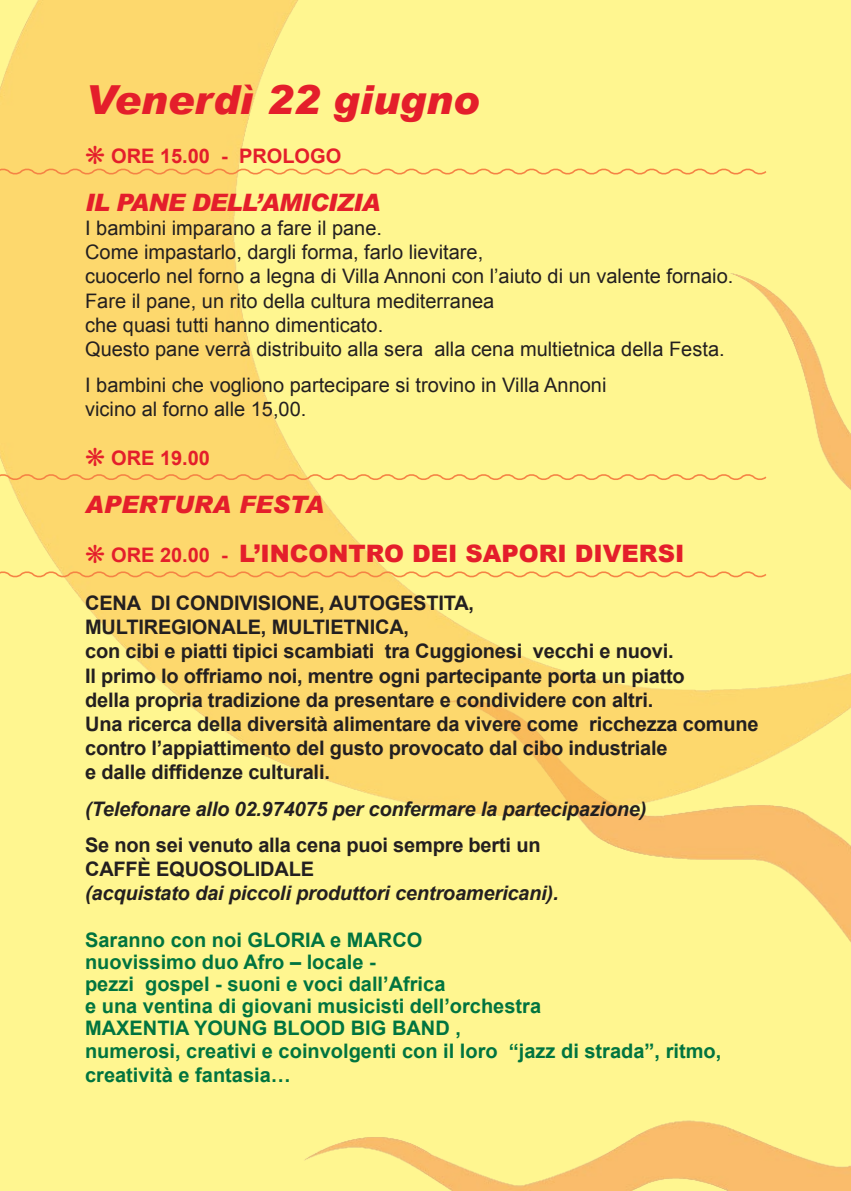
<style>
.page{position:relative;width:851px;height:1191px;background:#fff}
.page>*{position:absolute;margin:0;border:0;box-sizing:border-box;transform-origin:0 0}
.t1{font:italic 900 40px "Arial";color:#e41e2b}
.t2{font:900 24px/48.4px "Arial";color:#e41e2b}
.t3{font:italic 900 24px "Arial";letter-spacing:-.03em;color:#e41e2b}
.t4{font:700 20px/24.2px "Arial";letter-spacing:-.01em;color:#231f20}
.t5{font:20px/24.2px "Arial";color:#231f20}
.t6{font:700 20px/22.2px "Arial";color:#00743f}
.t7{font:italic 700 20px "Arial";letter-spacing:-.01em;color:#231f20}
.t8{font:700 20px "Arial";color:#e41e2b}
.s1{font-style:italic}
.s2{font-weight:700;font-size:20px}
</style>
<div class="page">
<div style="left:0;top:0;width:850px;height:1191px;background:#fff690"></div>
<hr style="left:850px;top:0;width:1px;height:1191px;background:#fcb94b">
<img style="left:304px;top:815px;width:546px;height:376px">
<img style="left:0;top:0;width:850px;height:815px">
<svg style="left:0;top:472px;width:768px;height:10px"></svg>
<svg style="left:0;top:569px;width:768px;height:10px"></svg>
<svg style="left:0;top:145px;width:768px;height:32px"></svg>
<svg style="left:86px;top:447px;width:18px;height:19px"></svg>
<svg style="left:86px;top:544px;width:18px;height:18px"></svg>
<h1 class="t1" style="left:85px;top:75px;width:396px">VENERDÌ 22 GIUGNO</h1>
<p class="t8" style="left:111px;top:142px;width:232px">ORE 15.00 - PROLOGO</p>
<p class="t3" style="left:85px;top:187px;width:297px">IL PANE DELL’AMICIZIA</p>
<p class="t5" style="left:85px;top:216px;width:649px">I bambini imparano a fare il pane.<br>Come impastarlo, dargli forma, farlo lievitare,<br>cuocerlo nel forno a legna di Villa Annoni con l’aiuto di un valente fornaio.<br>Fare il pane, un rito della cultura mediterranea<br>che quasi tutti hanno dimenticato.<br>Questo pane verrà distribuito alla sera alla cena multietnica della Festa.</p>
<p class="t5" style="left:85px;top:373px;width:523px">I bambini che vogliono partecipare si trovino in Villa Annoni vicino al forno alle 15,00.</p>
<p class="t8" style="left:111px;top:444px;width:100px">ORE 19.00</p>
<p class="t2" style="left:111px;top:479px;width:574px;text-indent:-26px"><span class="s1">APERTURA FESTA<br></span><span class="s2">ORE 20.00 -</span> L’INCONTRO DEI SAPORI DIVERSI</p>
<p class="t4" style="left:85px;top:591px;width:674px">CENA DI CONDIVISIONE, AUTOGESTITA,<br>MULTIREGIONALE, MULTIETNICA,<br>con cibi e piatti tipici scambiati tra Cuggionesi vecchi e nuovi.<br>Il primo lo offriamo noi, mentre ogni partecipante porta un piatto<br>della propria tradizione da presentare e condividere con altri.<br>Una ricerca della diversità alimentare da vivere come ricchezza comune contro l’appiattimento del gusto provocato dal cibo industriale<br>e dalle diffidenze culturali.</p>
<p class="t7" style="left:85px;top:795px;width:563px">(Telefonare allo 02.974075 per confermare la partecipazione)</p>
<p class="t4" style="left:85px;top:833px;width:457px">Se non sei venuto alla cena puoi sempre berti un<br>CAFFÈ EQUOSOLIDALE</p>
<p class="t7" style="left:85px;top:880px;width:475px">(acquistato dai piccoli produttori centroamericani).</p>
<p class="t6" style="left:85px;top:929px;width:637px">Saranno con noi GLORIA e MARCO<br>nuovissimo duo Afro – locale -<br>pezzi gospel - suoni e voci dall’Africa<br>e una ventina di giovani musicisti dell’orchestra<br>MAXENTIA YOUNG BLOOD BIG BAND ,<br>numerosi, creativi e coinvolgenti con il loro “jazz di strada”, ritmo,</p>
<p class="t6" style="left:85px;top:1064px;width:207px">creatività e fantasia…</p>
</div>
